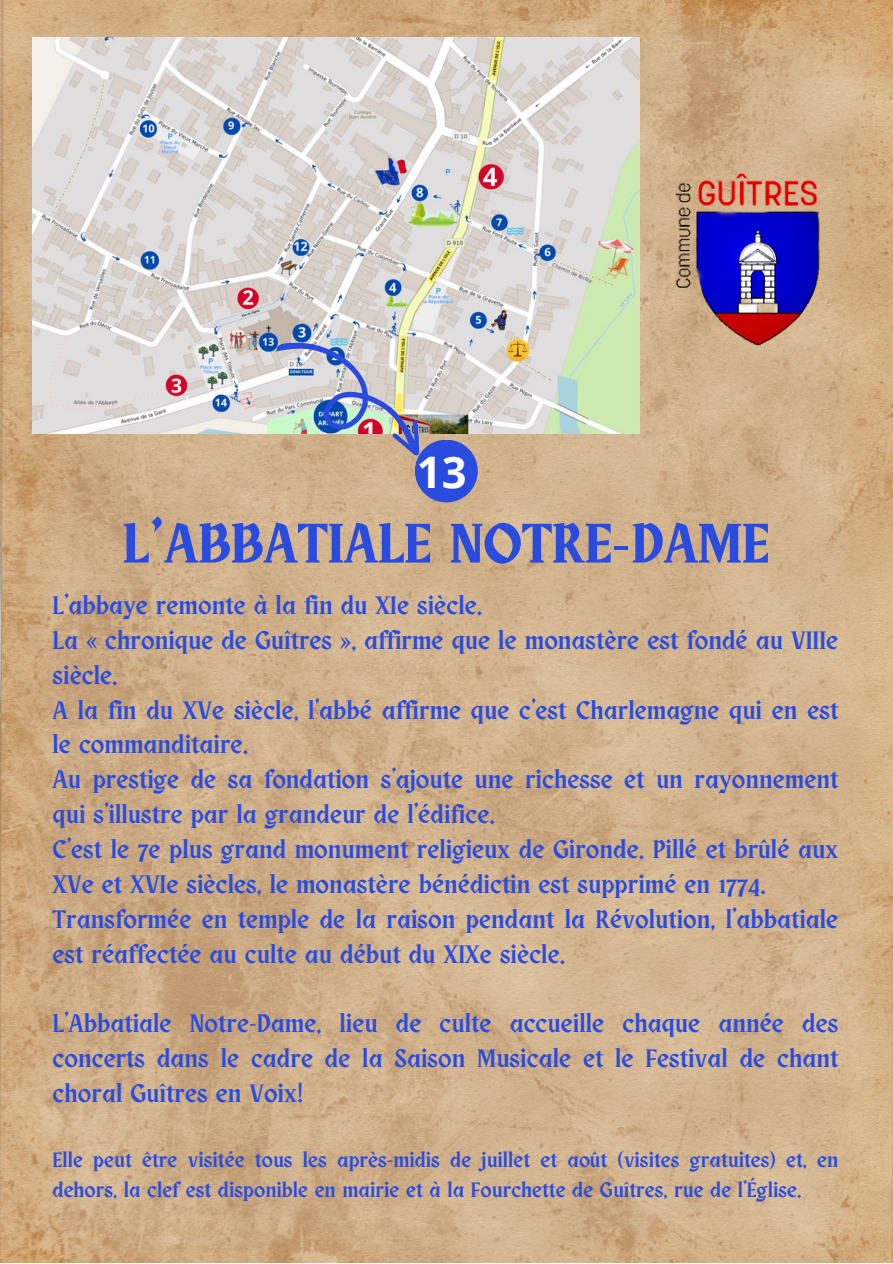
<style>
.page{position:relative;width:893px;height:1264px;background:#fff}
.page>*{position:absolute;margin:0;border:0;box-sizing:border-box;transform-origin:0 0}
.t1{font:700 56.1px "Obra Letra";color:#294cdf}
.t2{font:700 43.5px "Open Sans";color:#fff}
.t3{font:25.5px/34.8px "Obra Letra";color:#294cdf}
.t4{font:21px/29.2px "Obra Letra";color:#294cdf}
</style>
<div class="page">
<img style="left:0;top:0;width:892px;height:1262px">
<img style="left:663px;top:154px;width:175px;height:202px">
<img style="left:33px;top:37px;width:606px;height:396px">
<img style="left:273px;top:311px;width:160px;height:176px">
<div style="left:415px;top:439px;width:62px;height:63px;background:#294cdf;border-radius:50%"></div>
<p class="t2" style="left:417px;top:441px;width:51px">13</p>
<p class="t1" style="left:123px;top:519px;width:648px">L'ABBATIALE NOTRE-DAME</p>
<p class="t3" style="left:53px;top:589px;width:431px">L’abbaye remonte à la fin du XIe siècle.</p>
<p class="t3" style="left:53px;top:624px;width:787px">La « chronique de Guîtres », affirme que le monastère est fondé au VIIIe siècle.</p>
<p class="t3" style="left:53px;top:694px;width:787px">A la fin du XVe siècle, l’abbé affirme que c’est Charlemagne qui en est le commanditaire.</p>
<p class="t3" style="left:53px;top:764px;width:787px">Au prestige de sa fondation s’ajoute une richesse et un rayonnement qui s’illustre par la grandeur de l’édifice.</p>
<p class="t3" style="left:53px;top:833px;width:787px">C’est le 7e plus grand monument religieux de Gironde. Pillé et brûlé aux<br>XVe et XVIe siècles, le monastère bénédictin est supprimé en 1774.</p>
<p class="t3" style="left:53px;top:903px;width:787px">Transformée en temple de la raison pendant la Révolution, l’abbatiale est réaffectée au culte au début du XIXe siècle.</p>
<p class="t3" style="left:53px;top:1007px;width:787px;text-align:justify">L'Abbatiale Notre-Dame, lieu de culte accueille chaque année des concerts dans le cadre de la Saison Musicale et le Festival de chant choral Guîtres en Voix!</p>
<p class="t4" style="left:53px;top:1146px;width:787px">Elle peut être visitée tous les après-midis de juillet et août (visites gratuites) et, en dehors, la clef est disponible en mairie et à la Fourchette de Guîtres, rue de l'Église.</p>
</div>
